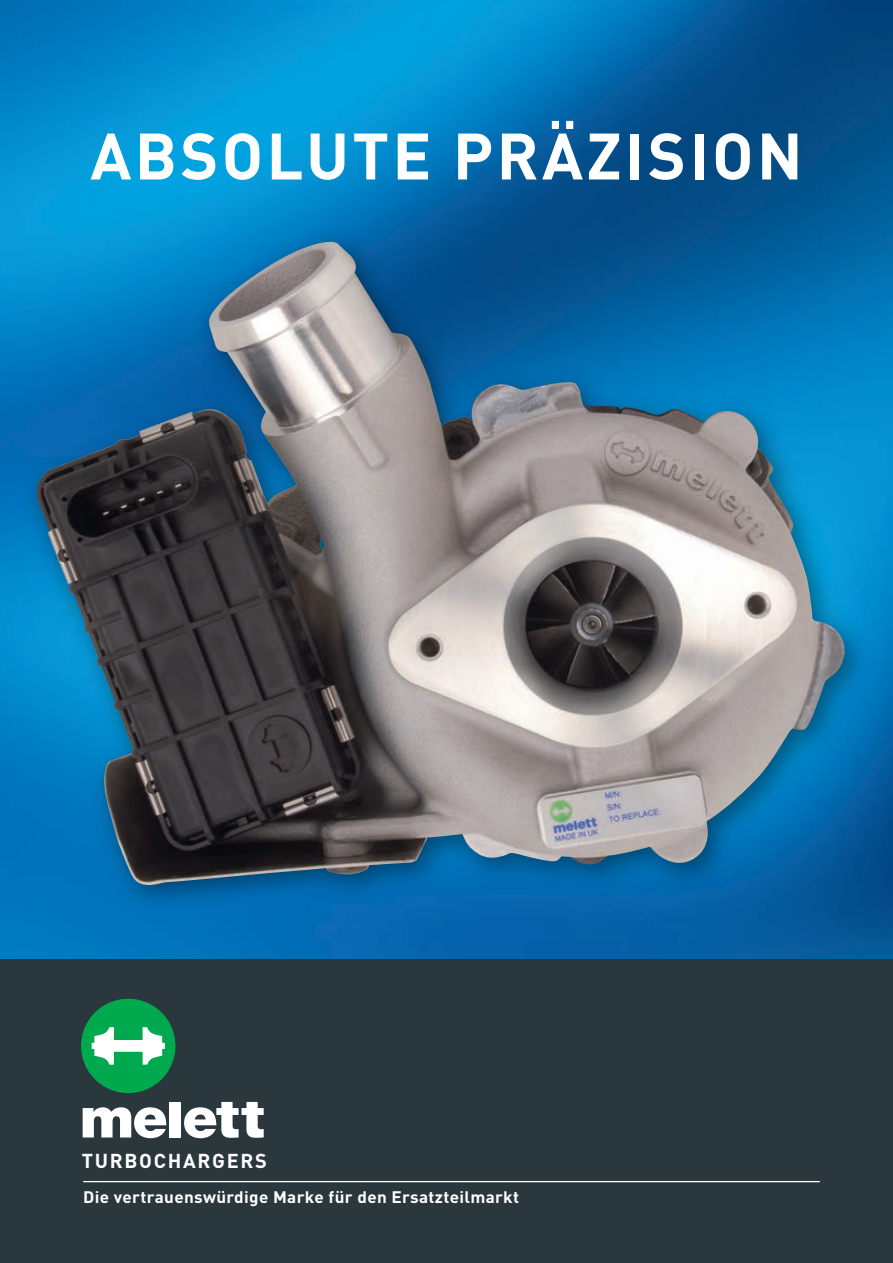
<style>
.page{position:relative;width:893px;height:1263px;background:#2a373d}
.page>*{position:absolute;margin:0;border:0;box-sizing:border-box;transform-origin:0 0}
.t1{font:700 64.5px "DIN Pro";letter-spacing:.05em;color:#fff}
.t2{font:19.95px "DIN Bold";letter-spacing:.085em;color:#fff}
.t3{font:700 16.5px "DIN Pro";letter-spacing:.02em;color:#fff;scale:1.04 1}
</style>
<div class="page">
<img style="left:0;top:0;width:893px;height:959px">
<img style="left:36px;top:241px;width:809px;height:645px">
<div style="left:81px;top:999px;width:94px;height:94px;background:#00a94e;border-radius:50%"></div>
<svg style="left:92px;top:1027px;width:73px;height:38px"></svg>
<svg style="left:83px;top:1107px;width:83px;height:31px"></svg>
<div style="left:169px;top:1102px;width:12px;height:35px;background:#fff"></div>
<svg style="left:184px;top:1102px;width:80px;height:36px"></svg>
<hr style="left:83px;top:1181px;width:737px;height:1px;background:#fff">
<h1 class="t1" style="left:90px;top:113px;width:714px">ABSOLUTE PRÄZISION</h1>
<p class="t2" style="left:82px;top:1148px;width:187px">TURBOCHARGERS</p>
<p class="t3" style="left:83px;top:1186px;width:421px">Die vertrauenswürdige Marke für den Ersatzteilmarkt</p>
</div>
